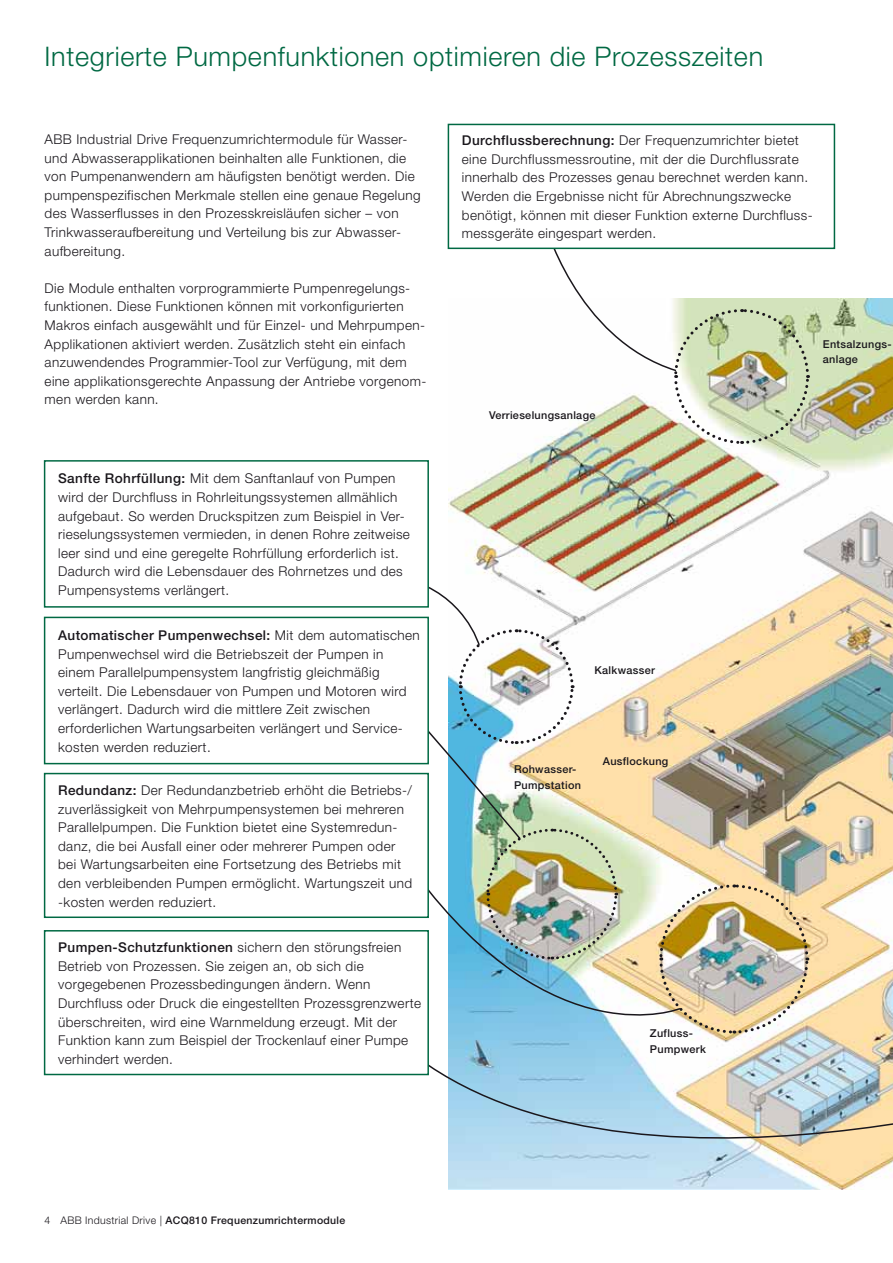
<style>
.page{position:relative;width:893px;height:1263px;background:#fff}
.page>*{position:absolute;margin:0;border:0;box-sizing:border-box;transform-origin:0 0}
.t1{font:300 27px "Helvetica Neue";letter-spacing:.025em;color:#006943}
.t2{font:300 13.5px/18.6px "Helvetica Neue";letter-spacing:.03em;color:#1a171c}
.t3{font:500 10.8px/15.5px "Helvetica Neue";letter-spacing:.03em;color:#1a171c}
.t4{font:500 10.5px "Helvetica Neue";letter-spacing:.03em;color:#1a171c}
.s1{font-weight:500}
.s2{font-weight:300}
</style>
<div class="page">
<img style="left:448px;top:298px;width:445px;height:740px">
<img style="left:681px;top:883px;width:129px;height:152px">
<img style="left:448px;top:872px;width:233px;height:166px">
<svg style="left:542px;top:249px;width:268px;height:197px"></svg>
<img style="left:404px;top:577px;width:215px;height:384px">
<svg style="left:394px;top:1038px;width:499px;height:152px"></svg>
<div style="left:448px;top:124px;width:387px;height:125px;border:2px solid #006943"></div>
<div style="left:45px;top:461px;width:383px;height:146px;background:#fff"></div>
<div style="left:44px;top:460px;width:385px;height:148px;border:2px solid #006943"></div>
<div style="left:45px;top:774px;width:383px;height:143px;background:#fff"></div>
<div style="left:44px;top:773px;width:385px;height:145px;border:2px solid #006943"></div>
<div style="left:45px;top:617px;width:383px;height:147px;background:#fff"></div>
<div style="left:44px;top:617px;width:385px;height:147px;border:2px solid #006943"></div>
<div style="left:45px;top:931px;width:383px;height:144px;background:#fff"></div>
<div style="left:44px;top:930px;width:385px;height:145px;border:2px solid #006943"></div>
<h1 class="t1" style="left:45px;top:47px;width:720px">Integrierte Pumpenfunktionen optimieren die Prozesszeiten</h1>
<p class="t2" style="left:45px;top:131px;width:377px">ABB Industrial Drive Frequenzumrichtermodule für Wasser&shy;und Abwasserapplikationen beinhalten alle Funktionen, die von Pumpenanwendern am häufigsten benötigt werden. Die pumpenspezifischen Merkmale stellen eine genaue Regelung des Wasserflusses in den Prozesskreisläufen sicher – von Trinkwasseraufbereitung und Verteilung bis zur Abwasser&shy;aufbereitung.</p>
<p class="t2" style="left:45px;top:280px;width:383px">Die Module enthalten vorprogrammierte Pumpenregelungs&shy;funktionen. Diese Funktionen können mit vorkonfigurierten Makros einfach ausgewählt und für Einzel- und Mehrpumpen-Applikationen aktiviert werden. Zusätzlich steht ein einfach anzuwendendes Programmier-Tool zur Verfügung, mit dem eine applikationsgerechte Anpassung der Antriebe vorgenom&shy;men werden kann.</p>
<p class="t2" style="left:58px;top:471px;width:353px"><span class="s1">Sanfte Rohrfüllung:</span> Mit dem Sanftanlauf von Pumpen wird der Durchfluss in Rohrleitungssystemen allmählich aufgebaut. So werden Druckspitzen zum Beispiel in Ver&shy;rieselungssystemen vermieden, in denen Rohre zeitweise leer sind und eine geregelte Rohrfüllung erforderlich ist.<br>Dadurch wird die Lebensdauer des Rohrnetzes und des Pumpensystems verlängert.</p>
<p class="t2" style="left:58px;top:627px;width:363px"><span class="s1">Automatischer Pumpenwechsel:</span> Mit dem automatischen Pumpenwechsel wird die Betriebszeit der Pumpen in einem Parallelpumpensystem langfristig gleichmäßig verteilt. Die Lebensdauer von Pumpen und Motoren wird verlängert. Dadurch wird die mittlere Zeit zwischen erforderlichen Wartungsarbeiten verlängert und Service&shy;kosten werden reduziert.</p>
<p class="t2" style="left:58px;top:782px;width:356px"><span class="s1">Redundanz:</span> Der Redundanzbetrieb erhöht die Betriebs-/ zuverlässigkeit von Mehrpumpensystemen bei mehreren Parallelpumpen. Die Funktion bietet eine Systemredun&shy;danz, die bei Ausfall einer oder mehrerer Pumpen oder bei Wartungsarbeiten eine Fortsetzung des Betriebs mit den verbleibenden Pumpen ermöglicht. Wartungszeit und -kosten werden reduziert.</p>
<p class="t2" style="left:58px;top:939px;width:364px"><span class="s1">Pumpen-Schutzfunktionen</span> sichern den störungsfreien Betrieb von Prozessen. Sie zeigen an, ob sich die vorgegebenen Prozessbedingungen ändern. Wenn Durchfluss oder Druck die eingestellten Prozessgrenzwerte überschreiten, wird eine Warnmeldung erzeugt. Mit der Funktion kann zum Beispiel der Trockenlauf einer Pumpe verhindert werden.</p>
<p class="t2" style="left:462px;top:132px;width:352px"><span class="s1">Durchflussberechnung:</span> Der Frequenzumrichter bietet eine Durchflussmessroutine, mit der die Durchflussrate innerhalb des Prozesses genau berechnet werden kann.<br>Werden die Ergebnisse nicht für Abrechnungszwecke benötigt, können mit dieser Funktion externe Durchfluss&shy;messgeräte eingespart werden.</p>
<p class="t3" style="left:489px;top:409px;width:108px">Verrieselungsanlage</p>
<p class="t3" style="left:823px;top:337px;width:70px">Entsalzungs&shy;anlage</p>
<p class="t3" style="left:594px;top:663px;width:62px">Kalkwasser</p>
<p class="t3" style="left:514px;top:763px;width:68px">Rohwasser-<br>Pumpstation</p>
<p class="t3" style="left:603px;top:754px;width:67px">Ausflockung</p>
<p class="t3" style="left:650px;top:1027px;width:57px">Zufluss-<br>Pumpwerk</p>
<p class="t4" style="left:45px;top:1217px;width:302px"><span class="s2">4 ABB Industrial Drive |</span> ACQ810 Frequenzumrichtermodule</p>
</div>
